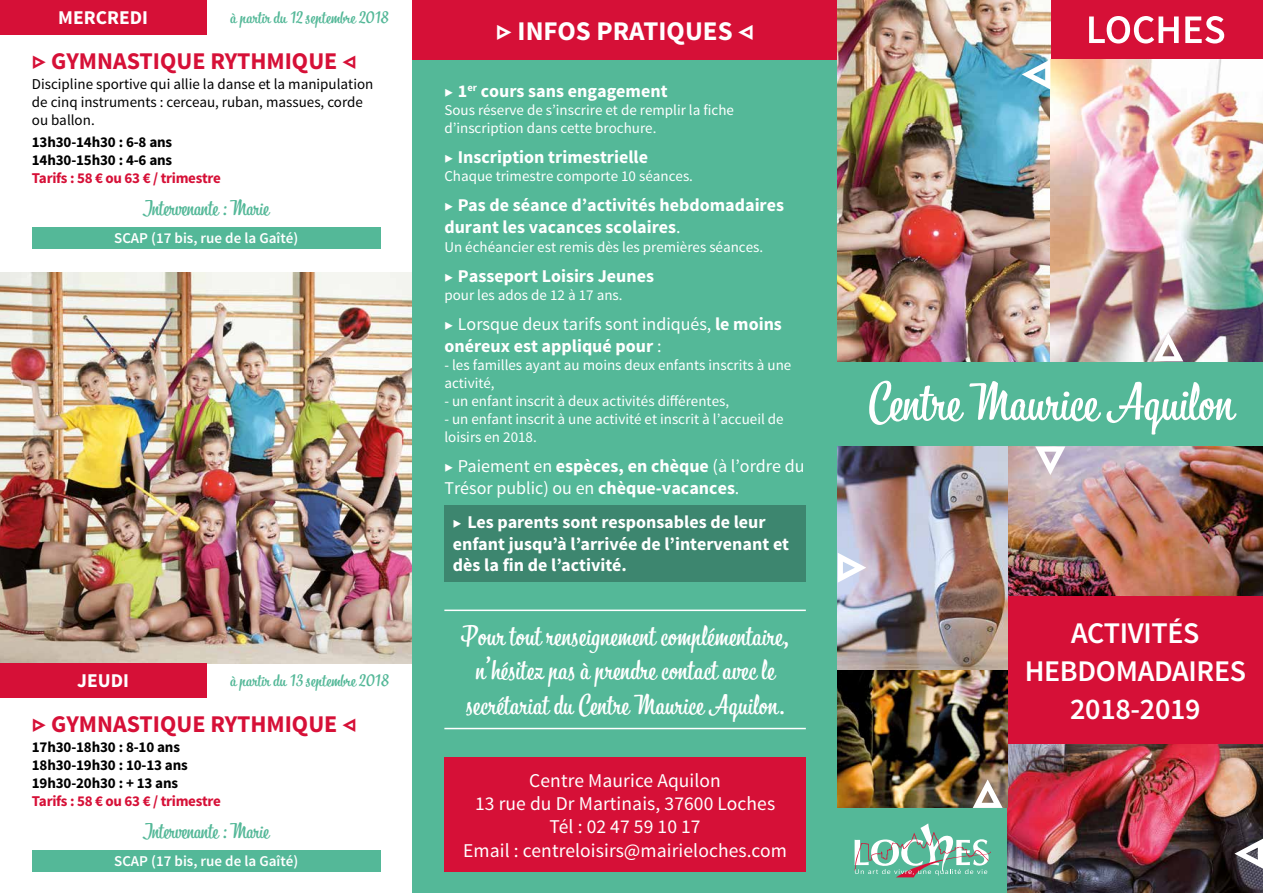
<style>
.page{position:relative;width:1263px;height:893px;background:#fff}
.page>*{position:absolute;margin:0;border:0;box-sizing:border-box;transform-origin:0 0}
.t1{font:51px "Bistro Script";color:#fff}
.t2{font:600 30px/37.5px "Source Sans Pro";letter-spacing:-.01em;color:#fff;text-align:center}
.t3{font:27px/34.5px "Bistro Script";letter-spacing:.01em;color:#fff;text-align:center}
.t4{font:700 27px "Source Sans Pro";color:#fff}
.t5{font:700 24px "Source Sans Pro";color:#d61037}
.t6{font:21px "Bistro Script";letter-spacing:-.01em;color:#54b898}
.t7{font:19.5px/23.4px "Source Sans Pro";letter-spacing:.005em;color:#fff;text-align:center}
.t8{font:700 19.5px "Source Sans Pro";color:#fff}
.t9{font:700 18px/21.6px "Source Sans Pro";color:#fff}
.t10{font:18px/21.6px "Source Sans Pro";color:#fff}
.t11{font:16.5px "Bistro Script";color:#54b898;scale:1.1 1}
.t12{font:15px/18px "Source Sans Pro";color:#fff}
.t13{font:15px/18px "Source Sans Pro";color:#000}
.t14{font:700 15px/18px "Source Sans Pro";letter-spacing:-.01em;color:#000}
.t15{font:700 15px "Source Sans Pro";letter-spacing:-.02em;color:#d61037}
.t16{font:600 15px "Source Sans Pro";color:#fff}
.s1{font-weight:400;font-size:15px}
.s2{font-weight:400}
.s3{font-size:15px}
.s4{font-weight:700}
</style>
<div class="page">
<img style="left:0;top:273px;width:412px;height:390px">
<div style="left:412px;top:0;width:851px;height:893px;background:#54b898"></div>
<div style="left:1008px;top:595px;width:255px;height:149px;background:#d61037"></div>
<div style="left:1050px;top:0;width:213px;height:60px;background:#d61037"></div>
<div style="left:0;top:663px;width:206px;height:34px;background:#d61037"></div>
<div style="left:32px;top:850px;width:349px;height:22px;background:#54b898"></div>
<div style="left:412px;top:0;width:426px;height:60px;background:#d61037"></div>
<div style="left:444px;top:506px;width:362px;height:76px;background:#3d866f"></div>
<div style="left:0;top:0;width:206px;height:34px;background:#d61037"></div>
<div style="left:32px;top:228px;width:349px;height:21px;background:#54b898"></div>
<hr style="left:444px;top:610px;width:362px;height:1px;background:#fff">
<hr style="left:444px;top:728px;width:362px;height:1px;background:#fff">
<svg style="left:1089px;top:16px;width:135px;height:28px"></svg>
<div style="left:444px;top:757px;width:362px;height:115px;background:#d61037"></div>
<svg style="left:854px;top:823px;width:137px;height:54px"></svg>
<img style="left:1008px;top:446px;width:255px;height:149px">
<img style="left:1008px;top:744px;width:255px;height:149px">
<img style="left:838px;top:446px;width:170px;height:362px">
<img style="left:838px;top:0;width:212px;height:361px">
<img style="left:1050px;top:60px;width:213px;height:301px">
<svg style="left:1153px;top:333px;width:30px;height:28px"></svg>
<svg style="left:1022px;top:60px;width:28px;height:29px"></svg>
<svg style="left:1035px;top:446px;width:30px;height:29px"></svg>
<svg style="left:1234px;top:839px;width:29px;height:30px"></svg>
<svg style="left:838px;top:553px;width:28px;height:30px"></svg>
<svg style="left:973px;top:780px;width:29px;height:28px"></svg>
<h3 class="t8" style="left:58px;top:5px;width:91px">MERCREDI</h3>
<p class="t11" style="left:230px;top:7px;width:145px">à partir du 12 septembre 2018</p>
<h3 class="t5" style="left:32px;top:46px;width:326px">▷ GYMNASTIQUE RYTHMIQUE ◁</h3>
<p class="t13" style="left:32px;top:75px;width:343px">Discipline sportive qui allie la danse et la manipulation de cinq instruments : cerceau, ruban, massues, corde ou ballon.</p>
<p class="t14" style="left:32px;top:134px;width:142px">13h30-14h30 : 6-8 ans<br>14h30-15h30 : 4-6 ans</p>
<p class="t15" style="left:32px;top:169px;width:190px">Tarifs : 58 € ou 63 € / trimestre</p>
<h3 class="t6" style="left:144px;top:195px;width:127px">Intervenante : Marie</h3>
<p class="t16" style="left:114px;top:228px;width:185px">SCAP (17 bis, rue de la Gaîté)</p>
<h3 class="t8" style="left:77px;top:668px;width:53px">JEUDI</h3>
<p class="t11" style="left:230px;top:670px;width:146px">à partir du 13 septembre 2018</p>
<h3 class="t5" style="left:32px;top:709px;width:326px">▷ GYMNASTIQUE RYTHMIQUE ◁</h3>
<p class="t14" style="left:32px;top:739px;width:157px">17h30-18h30 : 8-10 ans<br>18h30-19h30 : 10-13 ans<br>19h30-20h30 : + 13 ans</p>
<p class="t15" style="left:32px;top:792px;width:190px">Tarifs : 58 € ou 63 € / trimestre</p>
<h3 class="t6" style="left:144px;top:818px;width:127px">Intervenante : Marie</h3>
<p class="t16" style="left:114px;top:851px;width:185px">SCAP (17 bis, rue de la Gaîté)</p>
<h3 class="t4" style="left:496px;top:14px;width:260px">▷ INFOS PRATIQUES ◁</h3>
<p class="t9" style="left:444px;top:81px;width:225px"><span class="s1">▶</span> 1<sup>er</sup> cours sans engagement</p>
<p class="t12" style="left:444px;top:101px;width:291px">Sous réserve de s’inscrire et de remplir la fiche d’inscription dans cette brochure.</p>
<p class="t9" style="left:444px;top:147px;width:205px"><span class="s1">▶</span> Inscription trimestrielle</p>
<p class="t12" style="left:444px;top:167px;width:250px">Chaque trimestre comporte 10 séances.</p>
<p class="t9" style="left:444px;top:195px;width:341px"><span class="s1">▶</span> Pas de séance d’activités hebdomadaires durant les vacances scolaires<span class="s2">.</span></p>
<p class="t12" style="left:444px;top:238px;width:320px">Un échéancier est remis dès les premières séances.</p>
<p class="t9" style="left:444px;top:266px;width:211px"><span class="s1">▶</span> Passeport Loisirs Jeunes</p>
<p class="t12" style="left:444px;top:287px;width:180px">pour les ados de 12 à 17 ans.</p>
<p class="t10" style="left:444px;top:314px;width:339px"><span class="s3">▶</span> Lorsque deux tarifs sont indiqués, <span class="s4">le moins onéreux est appliqué pour</span> :</p>
<p class="t12" style="left:444px;top:356px;width:348px">- les familles ayant au moins deux enfants inscrits à une activité,</p>
<p class="t12" style="left:444px;top:392px;width:286px">- un enfant inscrit à deux activités différentes,</p>
<p class="t12" style="left:444px;top:410px;width:341px">- un enfant inscrit à une activité et inscrit à l’accueil de loisirs en 2018.</p>
<p class="t10" style="left:444px;top:456px;width:362px"><span class="s3">▶</span> Paiement en <span class="s4">espèces, en chèque</span> (à l’ordre du<br>Trésor public) ou en <span class="s4">chèque-vacances</span>.</p>
<p class="t9" style="left:453px;top:512px;width:337px"><span class="s1">▶</span> Les parents sont responsables de leur enfant jusqu’à l’arrivée de l’intervenant et dès la fin de l’activité.</p>
<h3 class="t3" style="left:461px;top:619px;width:329px">Pour tout renseignement complémentaire, n’hésitez pas à prendre contact avec le secrétariat du Centre Maurice Aquilon.</h3>
<h3 class="t7" style="left:463px;top:769px;width:325px">Centre Maurice Aquilon<br>13 rue du Dr Martinais, 37600 Loches<br>Tél : 02 47 59 10 17<br>Email : centreloisirs@mairieloches.com</h3>
<h1 class="t1" style="left:867px;top:371px;width:367px">Centre Maurice Aquilon</h1>
<h2 class="t2" style="left:1025px;top:616px;width:223px">ACTIVITÉS<br>HEBDOMADAIRES<br>2018-2019</h2>
</div>
